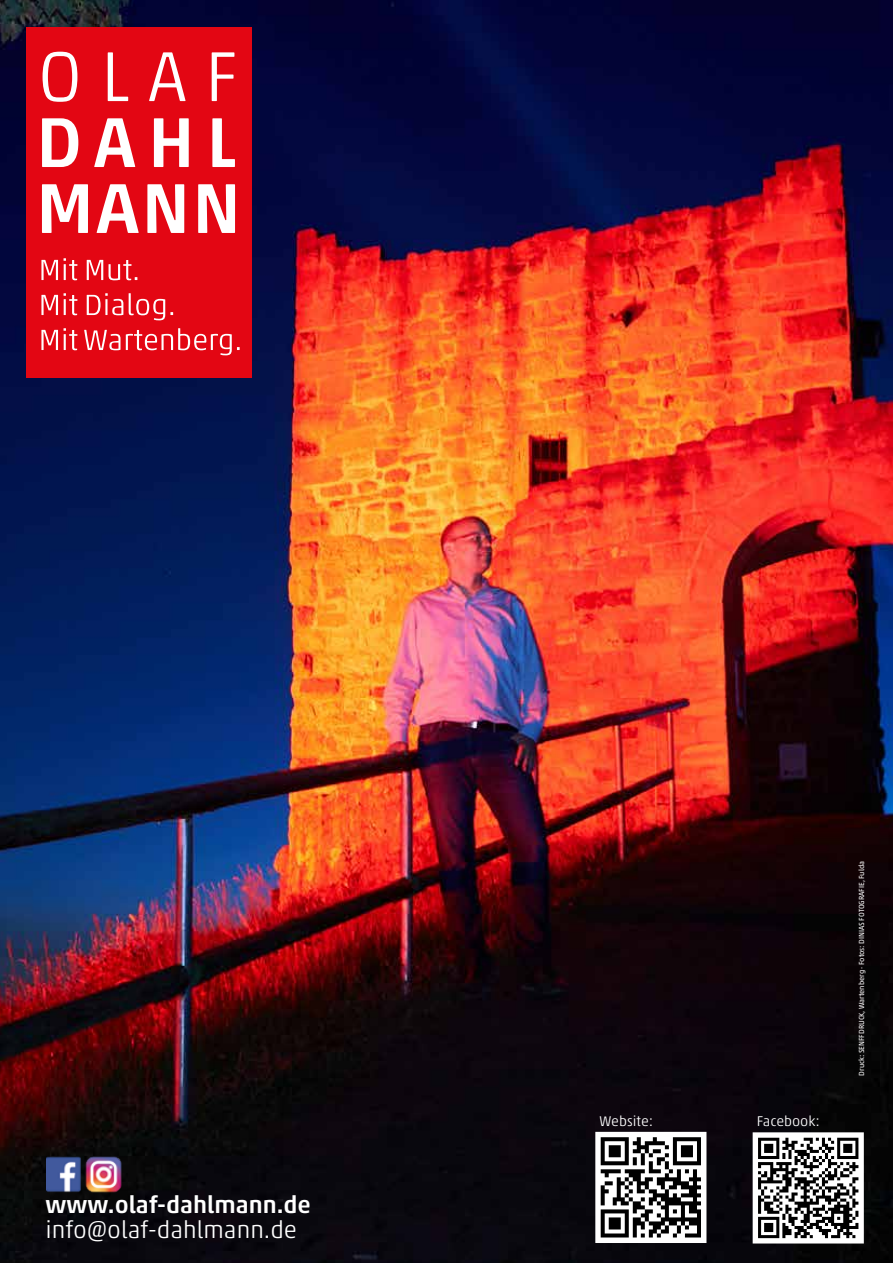
<style>
.page{position:relative;width:893px;height:1263px;background:#fff}
.page>*{position:absolute;margin:0;border:0;box-sizing:border-box;transform-origin:0 0}
.t1{font:300 24.15px "Akko Pro";color:#fff}
.t2{font:500 24.15px "Akko Std";color:#fff}
.t3{font:300 14.4px "Akko Pro";color:#fff}
.t4{font:7.5px "Akko Pro";color:#fff}
</style>
<div class="page">
<img style="left:0;top:0;width:893px;height:1263px">
<svg style="left:753px;top:1132px;width:111px;height:111px"></svg>
<div style="left:595px;top:1132px;width:111px;height:111px;background:#fff;border:11px solid #fff"></div>
<svg style="left:601px;top:1137px;width:100px;height:100px"></svg>
<svg style="left:758px;top:1138px;width:100px;height:100px"></svg>
<img style="left:46px;top:1153px;width:37px;height:43px">
<img style="left:85px;top:1153px;width:38px;height:43px">
<div style="left:26px;top:28px;width:225px;height:350px;background:#e30613"></div>
<svg style="left:41px;top:328px;width:199px;height:27px"></svg>
<svg style="left:41px;top:293px;width:132px;height:27px"></svg>
<svg style="left:41px;top:258px;width:96px;height:22px"></svg>
<svg style="left:42px;top:184px;width:193px;height:49px"></svg>
<svg style="left:42px;top:118px;width:193px;height:49px"></svg>
<svg style="left:43px;top:52px;width:191px;height:50px"></svg>
<h1 class="t2" style="left:46px;top:1190px;width:267px">www.olaf-dahlmann.de</h1>
<h1 class="t1" style="left:46px;top:1215px;width:253px">info@olaf-dahlmann.de</h1>
<h2 class="t3" style="left:599px;top:1112px;width:55px">Website:</h2>
<h2 class="t3" style="left:757px;top:1112px;width:65px">Facebook:</h2>
<p class="t4" style="left:857px;top:1076px;width:216px;rotate:-90deg">Druck: SENFFDRUCK, Wartenberg · Fotos: DINIAS FOTOGRAFIE, Fulda</p>
</div>
